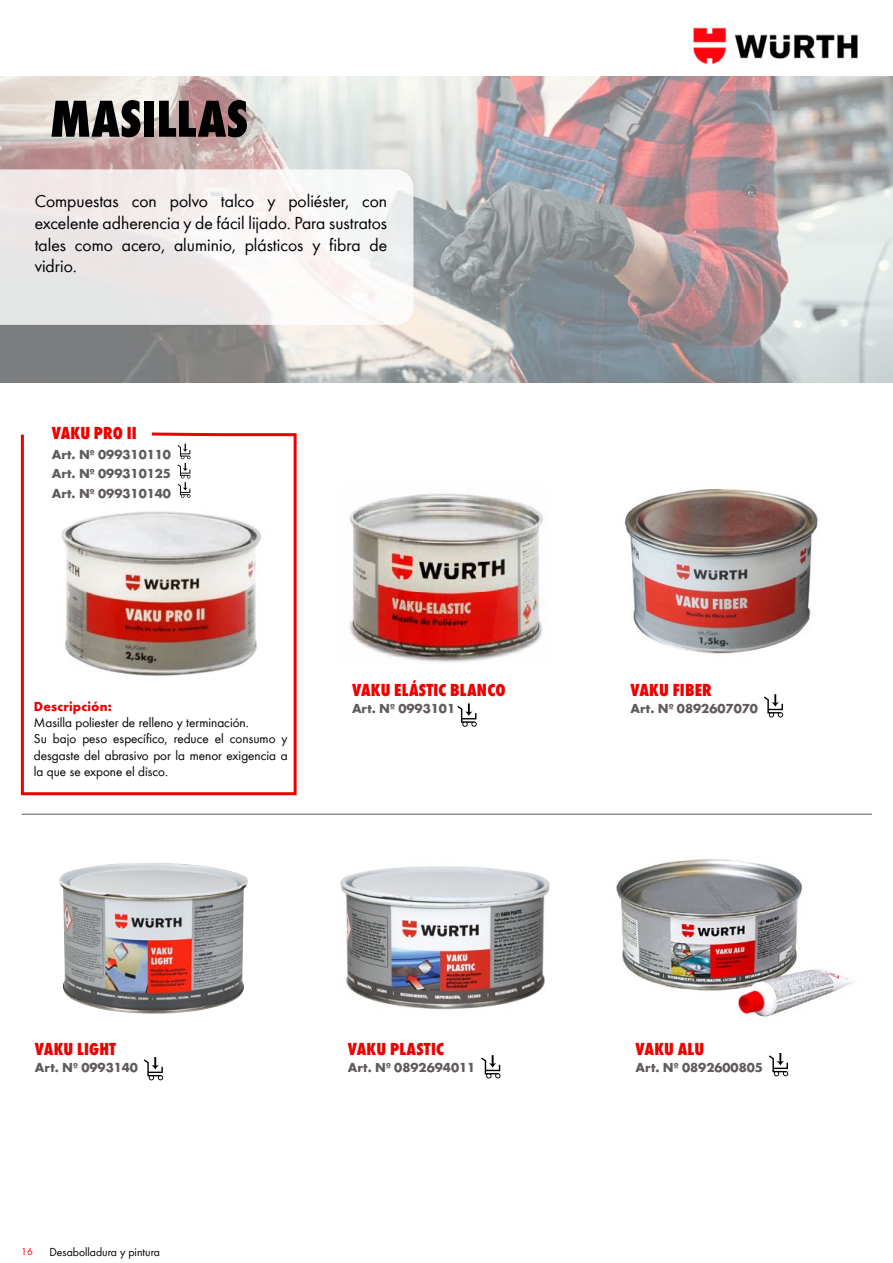
<style>
.page{position:relative;width:893px;height:1263px;background:#fff}
.page>*{position:absolute;margin:0;border:0;box-sizing:border-box;transform-origin:0 0}
.t1{font:800 condensed 54px "Wuerth";color:#000}
.t2{font:18px/21.6px "Wuerth";color:#000;text-align:justify}
.t3{font:800 condensed 18px "Wuerth";letter-spacing:.01em;color:#e00}
.t4{font:13.5px/16.2px "Wuerth";color:#000}
.t5{font:700 13.5px/19.5px "Wuerth";color:#5f5b5a;text-align:justify}
.t6{font:700 13.5px "Wuerth";letter-spacing:.01em;color:#e00}
.t7{font:12px "Wuerth";color:#000}
.t8{font:10.5px "Wuerth";color:#e00}
</style>
<div class="page">
<img style="left:693px;top:27px;width:165px;height:38px">
<img style="left:0;top:77px;width:893px;height:306px">
<img style="left:59px;top:863px;width:189px;height:151px">
<img style="left:624px;top:489px;width:194px;height:165px">
<img style="left:340px;top:866px;width:210px;height:144px">
<img style="left:616px;top:859px;width:238px;height:158px">
<img style="left:350px;top:493px;width:193px;height:170px">
<svg style="left:457px;top:703px;width:20px;height:24px"></svg>
<svg style="left:764px;top:694px;width:19px;height:23px"></svg>
<svg style="left:481px;top:1055px;width:19px;height:23px"></svg>
<svg style="left:769px;top:1053px;width:19px;height:23px"></svg>
<svg style="left:144px;top:1057px;width:19px;height:23px"></svg>
<svg style="left:0;top:169px;width:413px;height:156px;fill:#f2ecec"></svg>
<hr style="left:22px;top:814px;width:850px;height:1px;background:#5f5b5a">
<svg style="left:20px;top:432px;width:277px;height:364px"></svg>
<h1 class="t1" style="left:50px;top:81px;width:200px">MASILLAS</h1>
<h2 class="t2" style="left:35px;top:190px;width:354px">Compuestas con polvo talco y poliéster, con excelente adherencia y de fácil lijado. Para sustratos tales como acero, aluminio, plásticos y fibra de vidrio.</h2>
<h2 class="t3" style="left:52px;top:420px;width:87px">VAKU PRO II</h2>
<p class="t5" style="left:52px;top:443px;width:121px">Art. Nº 099310110<br>Art. Nº 099310125<br>Art. Nº 099310140</p>
<p class="t6" style="left:34px;top:697px;width:79px">Descripción:</p>
<p class="t4" style="left:34px;top:714px;width:255px">Masilla poliester de relleno y terminación.<br>Su bajo peso específico, reduce el consumo y desgaste del abrasivo por la menor exigencia a la que se expone el disco.</p>
<h2 class="t3" style="left:352px;top:678px;width:155px">VAKU ELÁSTIC BLANCO</h2>
<p class="t5" style="left:352px;top:697px;width:105px">Art. Nº 0993101</p>
<h2 class="t3" style="left:35px;top:1037px;width:83px">VAKU LIGHT</h2>
<p class="t5" style="left:35px;top:1056px;width:105px">Art. Nº 0993140</p>
<p class="t8" style="left:21px;top:1244px;width:13px">16</p>
<p class="t7" style="left:49px;top:1244px;width:112px">Desabolladura y pintura</p>
<h2 class="t3" style="left:348px;top:1037px;width:98px">VAKU PLASTIC</h2>
<p class="t5" style="left:348px;top:1056px;width:129px">Art. Nº 0892694011</p>
<h2 class="t3" style="left:631px;top:678px;width:83px">VAKU FIBER</h2>
<p class="t5" style="left:631px;top:697px;width:129px">Art. Nº 0892607070</p>
<h2 class="t3" style="left:636px;top:1037px;width:70px">VAKU ALU</h2>
<p class="t5" style="left:636px;top:1056px;width:129px">Art. Nº 0892600805</p>
</div>
